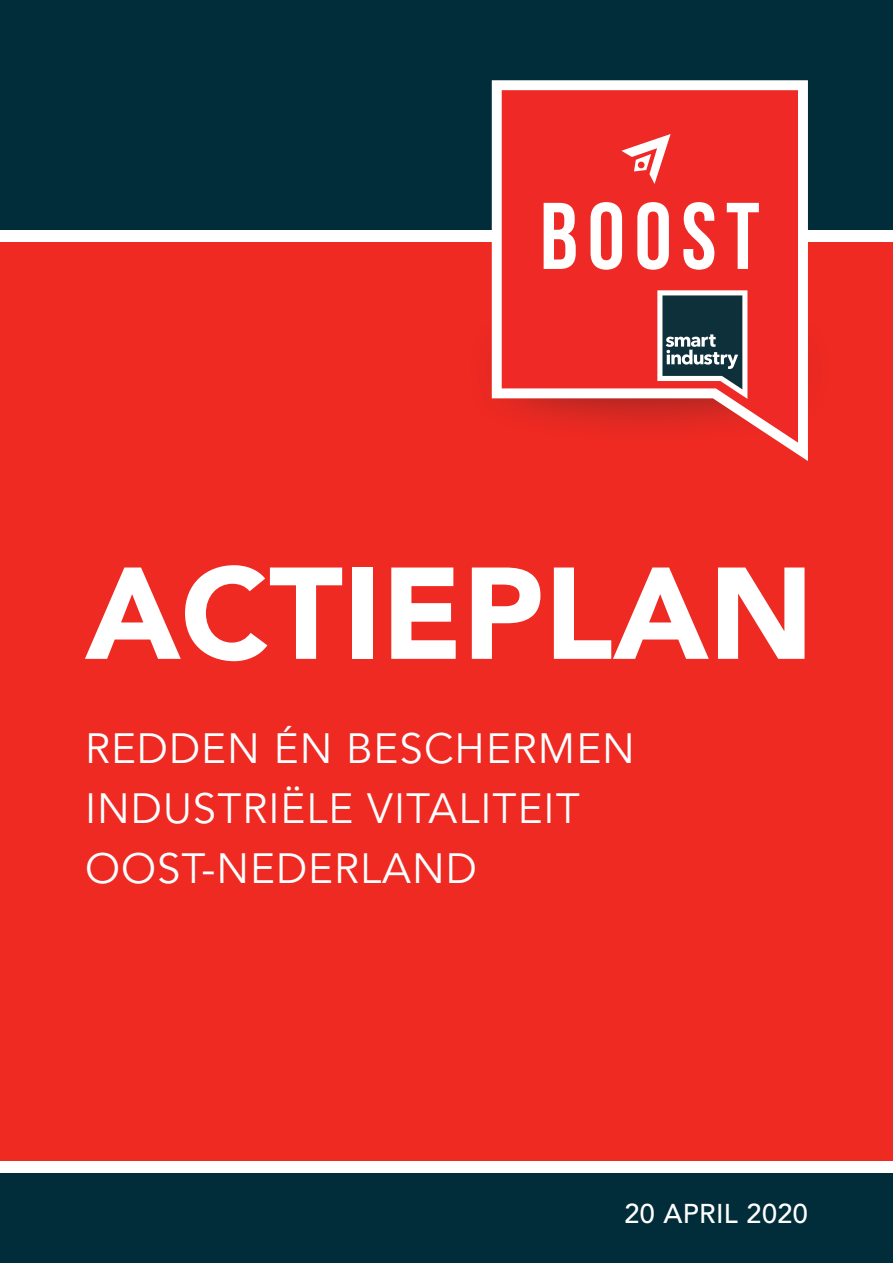
<style>
.page{position:relative;width:893px;height:1263px;background:#fff}
.page>*{position:absolute;margin:0;border:0;box-sizing:border-box;transform-origin:0 0}
.t1{font:900 129px "Avenir LT Std";color:#fff}
.t2{font:42px/60px "Avenir LT Std";letter-spacing:.025em;color:#fff}
.t3{font:500 27px "Avenir LT Std";letter-spacing:.02em;color:#fff}
</style>
<div class="page">
<div style="left:0;top:0;width:893px;height:230px;background:#002d39"></div>
<div style="left:0;top:242px;width:893px;height:919px;background:#ee2a23"></div>
<svg style="left:492px;top:80px;width:316px;height:381px"></svg>
<svg style="left:544px;top:203px;width:32px;height:66px"></svg>
<svg style="left:590px;top:202px;width:32px;height:68px"></svg>
<svg style="left:637px;top:202px;width:32px;height:68px"></svg>
<svg style="left:683px;top:202px;width:31px;height:68px"></svg>
<svg style="left:727px;top:203px;width:32px;height:66px"></svg>
<svg style="left:621px;top:134px;width:50px;height:50px;background:#f3706e"></svg>
<svg style="left:657px;top:290px;width:90px;height:109px;background:#6f7379"></svg>
<div style="left:0;top:1174px;width:893px;height:89px;background:#002d39"></div>
<h1 class="t1" style="left:85px;top:536px;width:730px">ACTIEPLAN</h1>
<p class="t2" style="left:85px;top:720px;width:551px">REDDEN ÉN BESCHERMEN<br>INDUSTRIËLE VITALITEIT<br>OOST-NEDERLAND</p>
<p class="t3" style="left:624px;top:1198px;width:185px">20 APRIL 2020</p>
</div>
